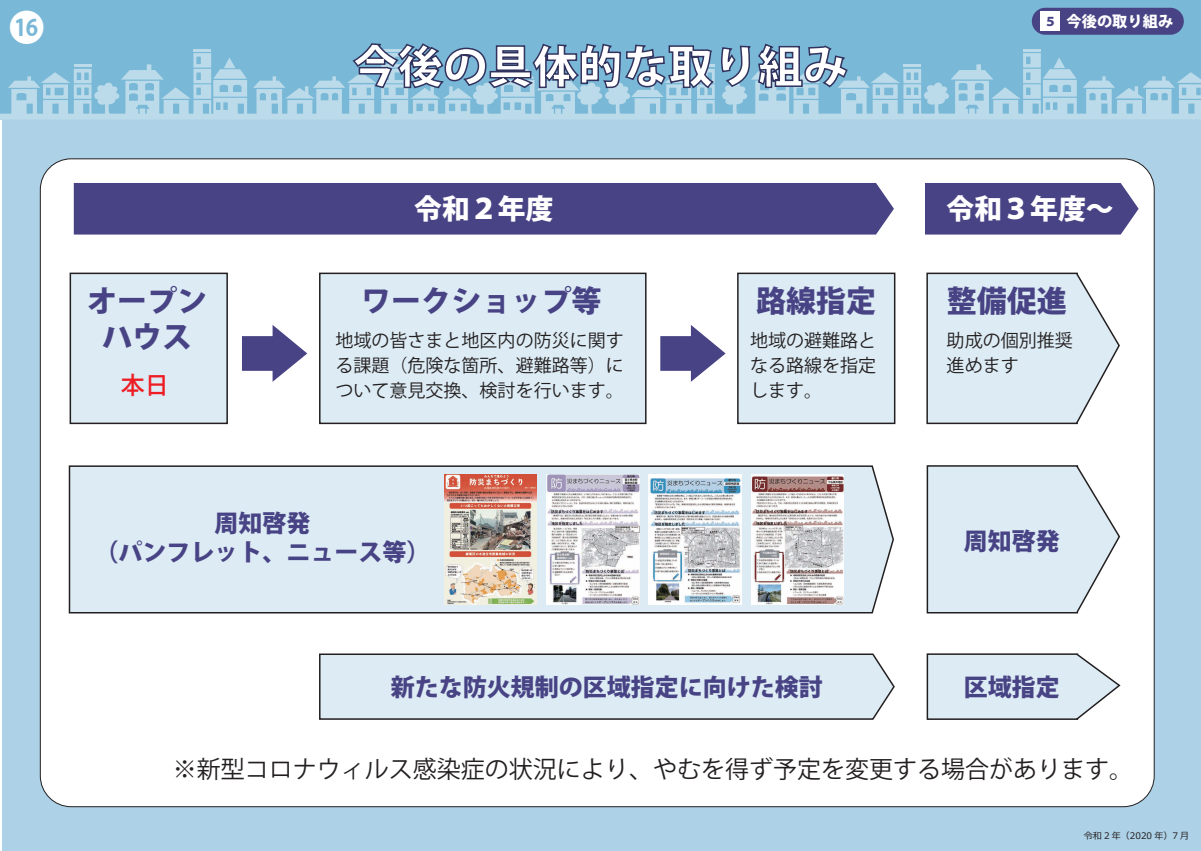
<style>
.page{position:relative;width:1201px;height:851px;background:#fff}
.page>*{position:absolute;margin:0;border:0;box-sizing:border-box;transform-origin:0 0}
.t1{font:800 45px "Koz Go Pro";color:#fff}
.t2{font:800 30px/36px "Koz Go Pro";color:#484384;text-align:center}
.t3{font:800 27.85px "Koz Go Pro";color:#fff}
.t4{font:800 24px/28.8px "Koz Go Pro";color:#484384;text-align:center}
.t5{font:24px "Koz Go Pro";color:#231f20}
.t6{font:500 24px "Koz Go Pro";color:#ee1d23}
.t7{font:18px/25px "Koz Go Pro";color:#231f20;text-align:justify}
.t8{font:800 15.25px "Koz Go Pro";color:#fff}
.t9{font:9px "Meiryo";color:#231f20}
.s1{font-size:12px;color:#484384}
</style>
<div class="page">
<div style="left:3px;top:40px;width:1197px;height:810px;background:#add1e6"></div>
<div style="left:0;top:0;width:1200px;height:120px;background:#79b8d6"></div>
<hr style="left:193px;top:49px;width:18px;height:3px;background:#fff">
<svg style="left:121px;top:53px;width:126px;height:28px"></svg>
<svg style="left:14px;top:65px;width:77px;height:16px"></svg>
<hr style="left:1023px;top:49px;width:17px;height:3px;background:#fff">
<svg style="left:951px;top:53px;width:125px;height:28px"></svg>
<svg style="left:1089px;top:72px;width:111px;height:9px"></svg>
<svg style="left:0;top:81px;width:1200px;height:39px;fill:#bbdbea"></svg>
<svg style="left:253px;top:43px;width:668px;height:56px"></svg>
<div style="left:1031px;top:8px;width:152px;height:27px;background:#484384;border-radius:13px"></div>
<div style="left:1040px;top:12px;width:19px;height:19px;background:#fff"></div>
<div style="left:40px;top:159px;width:1114px;height:647px;background:#fff;border-radius:31px"></div>
<div style="left:74px;top:183px;width:820px;height:51px;background:#484384"></div>
<div style="left:70px;top:272px;width:158px;height:152px;background:#dcebf4;border:2px solid #231f20"></div>
<div style="left:737px;top:272px;width:158px;height:152px;background:#dcebf4;border:2px solid #231f20"></div>
<div style="left:319px;top:272px;width:327px;height:152px;background:#dcebf4;border:2px solid #231f20"></div>
<svg style="left:68px;top:465px;width:826px;height:149px;background:#d6e3ec"></svg>
<svg style="left:319px;top:653px;width:576px;height:67px;background:#d1dfe7"></svg>
<div style="left:925px;top:183px;width:213px;height:51px;background:#484384"></div>
<svg style="left:242px;top:325px;width:65px;height:57px"></svg>
<svg style="left:660px;top:325px;width:65px;height:57px"></svg>
<svg style="left:926px;top:272px;width:194px;height:153px;background:#dae6ee"></svg>
<svg style="left:926px;top:465px;width:195px;height:149px;background:#dae6ee"></svg>
<svg style="left:926px;top:653px;width:195px;height:67px;background:#d6e2ea"></svg>
<img style="left:444px;top:474px;width:92px;height:130px">
<img style="left:546px;top:474px;width:93px;height:130px">
<img style="left:649px;top:474px;width:92px;height:130px">
<img style="left:751px;top:474px;width:92px;height:130px">
<h1 class="t1" style="left:353px;top:37px;width:496px">今後の具体的な取り組み</h1>
<p class="t8" style="left:1044px;top:12px;width:130px"><span class="s1">５</span> 今後の取り組み</p>
<h3 class="t3" style="left:414px;top:190px;width:141px">令和２年度</h3>
<h3 class="t3" style="left:946px;top:190px;width:168px">令和３年度～</h3>
<h2 class="t2" style="left:87px;top:285px;width:121px">オープンハウス</h2>
<h2 class="t2" style="left:361px;top:285px;width:241px">ワークショップ等</h2>
<h2 class="t2" style="left:756px;top:285px;width:121px">路線指定</h2>
<p class="t7" style="left:335px;top:329px;width:290px">地域の皆さまと地区内の防災に関する課題（危険な箇所、避難路等）について意見交換、検討を行います。</p>
<p class="t7" style="left:750px;top:329px;width:127px">地域の避難路となる路線を指定します。</p>
<h3 class="t6" style="left:121px;top:370px;width:49px">本日</h3>
<h3 class="t4" style="left:94px;top:510px;width:337px">周知啓発<br>（パンフレット、ニュース等）</h3>
<h3 class="t4" style="left:391px;top:674px;width:434px">新たな防火規制の区域指定に向けた検討</h3>
<h2 class="t2" style="left:946px;top:285px;width:121px">整備促進</h2>
<p class="t7" style="left:946px;top:329px;width:127px">助成の個別推奨進めます</p>
<h3 class="t4" style="left:963px;top:528px;width:97px">周知啓発</h3>
<h3 class="t4" style="left:963px;top:674px;width:97px">区域指定</h3>
<h3 class="t5" style="left:173px;top:753px;width:962px">※新型コロナウィルス感染症の状況により、やむを得ず予定を変更する場合があります。</h3>
<p class="t9" style="left:1083px;top:829px;width:107px">令和 2 年（2020 年）7 月</p>
</div>
